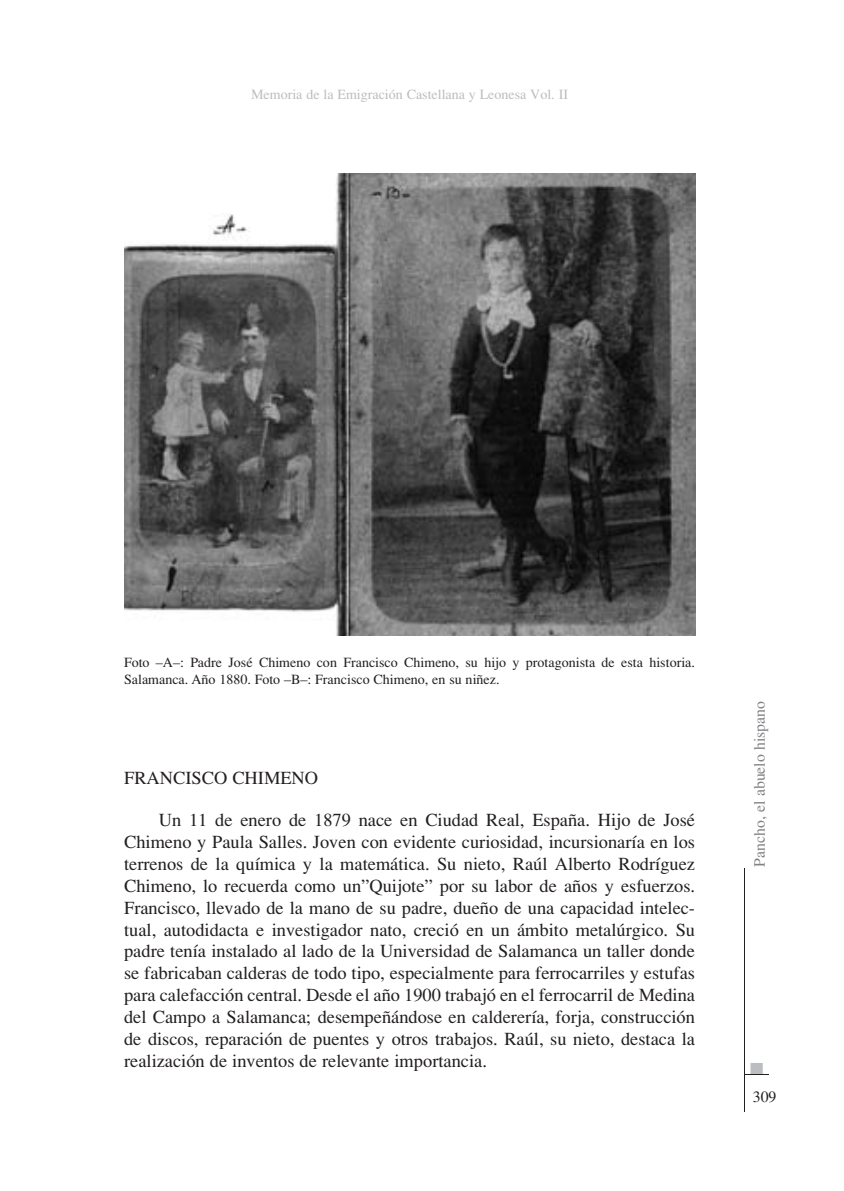
<style>
.page{position:relative;width:844px;height:1191px;background:#fff}
.page>*{position:absolute;margin:0;border:0;box-sizing:border-box;transform-origin:0 0}
.t1{font:18.38px/21.9px "Times";color:#231f20;text-align:justify}
.t2{font:17.5px "Zapf Dingbats ITC";color:#bcbdc0}
.t3{font:15.75px "Times";color:#808285}
.t4{font:15.75px "Times";color:#231f20}
.t5{font:14px/16.6px "Times";color:#231f20}
.t6{font:14px "Times";color:#bcbdc0}
</style>
<div class="page">
<svg style="left:744px;top:1074px;width:24px;height:1px"></svg>
<hr style="left:743px;top:868px;width:1px;height:243px;background:#231f20">
<img style="left:124px;top:174px;width:570px;height:461px">
<p class="t6" style="left:251px;top:86px;width:318px">Memoria de la Emigración Castellana y Leonesa Vol. II</p>
<p class="t5" style="left:124px;top:654px;width:572px">Foto –A–: Padre José Chimeno con Francisco Chimeno, su hijo y protagonista de esta historia.<br>Salamanca. Año 1880. Foto –B–: Francisco Chimeno, en su niñez.</p>
<p class="t1" style="left:124px;top:767px;width:195px">FRANCISCO CHIMENO</p>
<p class="t1" style="left:124px;top:809px;width:572px;text-indent:35px">Un 11 de enero de 1879 nace en Ciudad Real, España. Hijo de José Chimeno y Paula Salles. Joven con evidente curiosidad, incursionaría en los terrenos de la química y la matemática. Su nieto, Raúl Alberto Rodríguez Chimeno, lo recuerda como un”Quijote” por su labor de años y esfuerzos.<br>Francisco, llevado de la mano de su padre, dueño de una capacidad intelec&shy;tual, autodidacta e investigador nato, creció en un ámbito metalúrgico. Su padre tenía instalado al lado de la Universidad de Salamanca un taller donde se fabricaban calderas de todo tipo, especialmente para ferrocarriles y estufas para calefacción central. Desde el año 1900 trabajó en el ferrocarril de Medina del Campo a Salamanca; desempeñándose en calderería, forja, construcción de discos, reparación de puentes y otros trabajos. Raúl, su nieto, destaca la realización de inventos de relevante importancia.</p>
<p class="t3" style="left:750px;top:866px;width:167px;rotate:-90deg">Pancho, el abuelo hispano</p>
<p class="t2" style="left:750px;top:1060px;width:15px">■</p>
<p class="t4" style="left:752px;top:1087px;width:25px">309</p>
</div>
